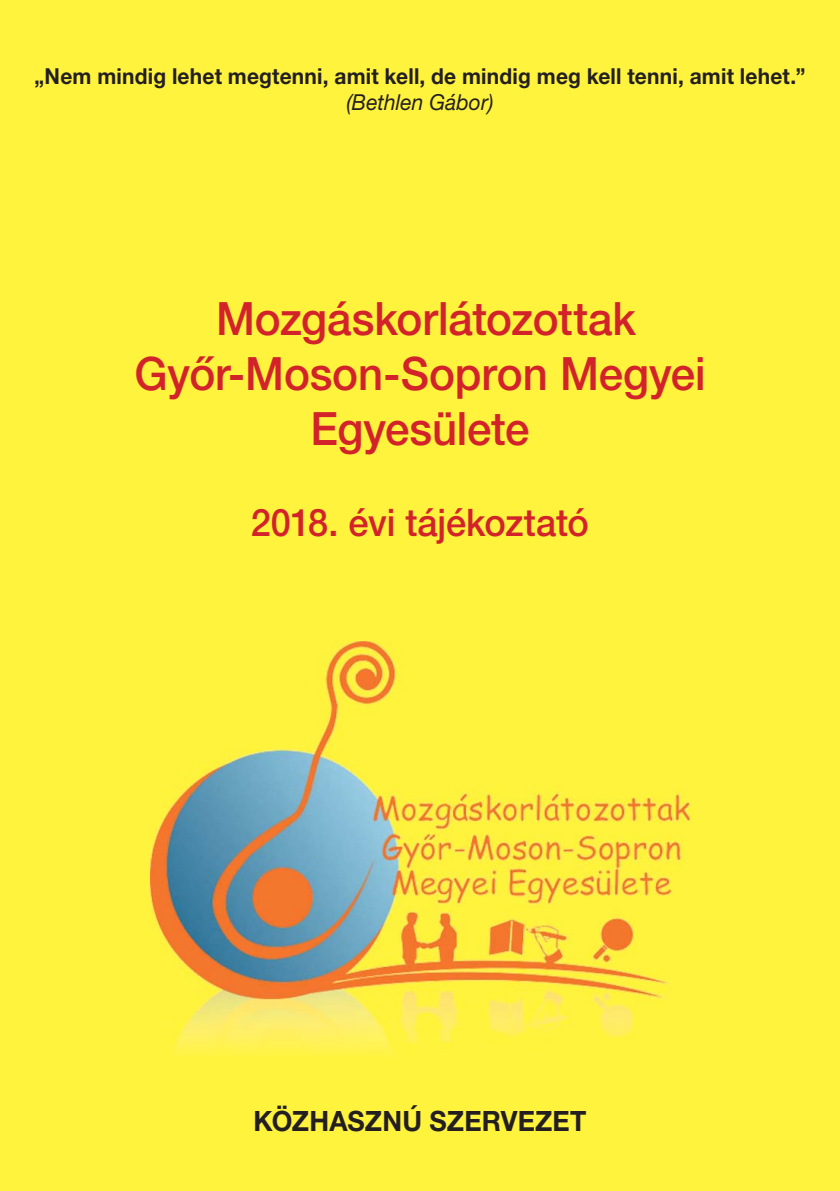
<style>
.page{position:relative;width:840px;height:1191px;background:#fff}
.page>*{position:absolute;margin:0;border:0;box-sizing:border-box;transform-origin:0 0}
.t1{font:500 46px/55.2px "Helvetica Neue LT Pro";letter-spacing:-.005em;color:#d2232a;text-align:center;scale:.95 1}
.t2{font:500 38px "Helvetica Neue LT Pro";letter-spacing:-.005em;color:#d2232a;scale:.95 1}
.t3{font:700 28px "Helvetica Neue LT Pro";letter-spacing:.005em;color:#231f20;scale:.95 1}
.t4{font:700 22px "Helvetica Neue LT Pro";letter-spacing:.01em;color:#231f20;scale:.95 1}
.t5{font:italic 22px "Helvetica Neue LT Pro";letter-spacing:.005em;color:#231f20;scale:.95 1}
</style>
<div class="page">
<div style="left:0;top:0;width:839px;height:1191px;background:#fff33e"></div>
<img style="left:150px;top:641px;width:539px;height:413px">
<p class="t4" style="left:35px;top:68px;width:812px">„Nem mindig lehet megtenni, amit kell, de mindig meg kell tenni, amit lehet.”</p>
<p class="t5" style="left:346px;top:94px;width:156px">(Bethlen Gábor)</p>
<h1 class="t1" style="left:134px;top:296px;width:602px">Mozgáskorlátozottak<br>Győr-Moson-Sopron Megyei<br>Egyesülete</h1>
<h2 class="t2" style="left:251px;top:509px;width:357px">2018. évi tájékoztató</h2>
<p class="t3" style="left:253px;top:1110px;width:351px">KÖZHASZNÚ SZERVEZET</p>
</div>
